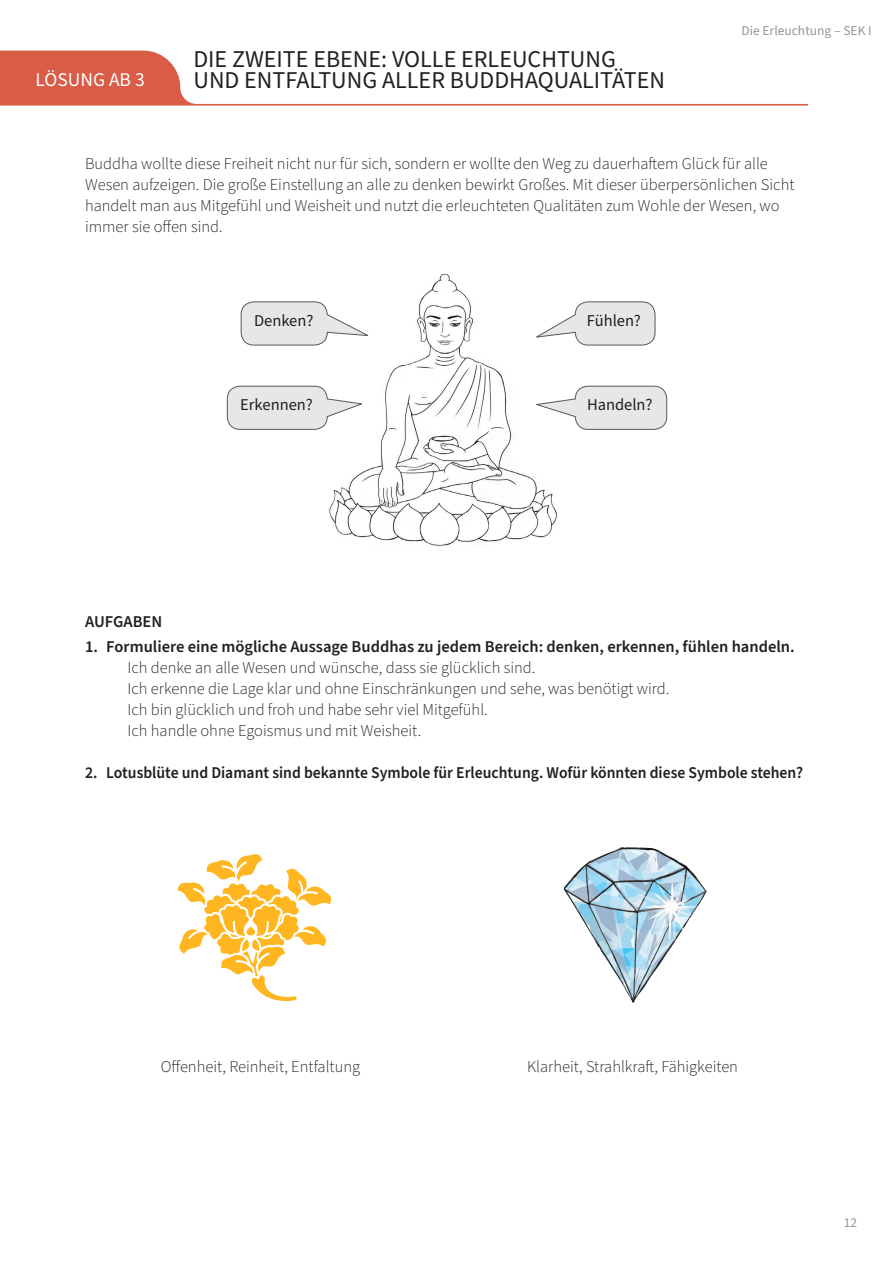
<style>
.page{position:relative;width:893px;height:1263px;background:#fff}
.page>*{position:absolute;margin:0;border:0;box-sizing:border-box;transform-origin:0 0}
.t1{font:24.15px "Source Sans Pro";color:#231f20}
.t2{font:19.5px "Source Sans Pro";color:#fff}
.t3{font:300 16.5px/21px "Source Sans Pro";color:#231f20}
.t4{font:600 16.5px "Source Sans Pro";color:#231f20}
.t5{font:600 16.5px "Source Sans Pro";color:#231f20;scale:.95 1}
.t6{font:16.5px "Source Sans Pro";color:#231f20}
.t7{font:13.5px "Source Sans Pro";color:#939598}
</style>
<div class="page">
<img style="left:318px;top:273px;width:239px;height:273px">
<svg style="left:0;top:51px;width:808px;height:55px"></svg>
<svg style="left:535px;top:302px;width:120px;height:43px"></svg>
<svg style="left:535px;top:386px;width:132px;height:44px"></svg>
<svg style="left:227px;top:386px;width:136px;height:44px"></svg>
<svg style="left:241px;top:302px;width:128px;height:43px"></svg>
<img style="left:563px;top:847px;width:144px;height:156px">
<svg style="left:177px;top:854px;width:155px;height:147px"></svg>
<h1 class="t1" style="left:193px;top:43px;width:424px">DIE ZWEITE EBENE: VOLLE ERLEUCHTUNG</h1>
<p class="t2" style="left:36px;top:66px;width:111px">LÖSUNG AB 3</p>
<h1 class="t1" style="left:193px;top:63px;width:473px">UND ENTFALTUNG ALLER BUDDHAQUALITÄTEN</h1>
<p class="t7" style="left:741px;top:22px;width:132px">Die Erleuchtung – SEK I</p>
<p class="t3" style="left:85px;top:154px;width:711px">Buddha wollte diese Freiheit nicht nur für sich, sondern er wollte den Weg zu dauerhaftem Glück für alle Wesen aufzeigen. Die große Einstellung an alle zu denken bewirkt Großes. Mit dieser überpersönlichen Sicht handelt man aus Mitgefühl und Weisheit und nutzt die erleuchteten Qualitäten zum Wohle der Wesen, wo immer sie offen sind.</p>
<p class="t6" style="left:254px;top:309px;width:61px">Denken?</p>
<p class="t6" style="left:587px;top:309px;width:55px">Fühlen?</p>
<p class="t6" style="left:240px;top:393px;width:74px">Erkennen?</p>
<p class="t6" style="left:587px;top:393px;width:67px">Handeln?</p>
<p class="t4" style="left:85px;top:610px;width:79px">AUFGABEN</p>
<p class="t4" style="left:85px;top:636px;width:711px">1. Formuliere eine mögliche Aussage Buddhas zu jedem Bereich: denken, erkennen, fühlen handeln.</p>
<p class="t3" style="left:128px;top:658px;width:543px">Ich denke an alle Wesen und wünsche, dass sie glücklich sind.<br>Ich erkenne die Lage klar und ohne Einschränkungen und sehe, was benötigt wird.<br>Ich bin glücklich und froh und habe sehr viel Mitgefühl.<br>Ich handle ohne Egoismus und mit Weisheit.</p>
<p class="t5" style="left:85px;top:762px;width:757px">2. Lotusblüte und Diamant sind bekannte Symbole für Erleuchtung. Wofür könnten diese Symbole stehen?</p>
<p class="t3" style="left:161px;top:1057px;width:201px">Offenheit, Reinheit, Entfaltung</p>
<p class="t3" style="left:527px;top:1057px;width:213px">Klarheit, Strahlkraft, Fähigkeiten</p>
<p class="t7" style="left:844px;top:1213px;width:15px">12</p>
</div>
